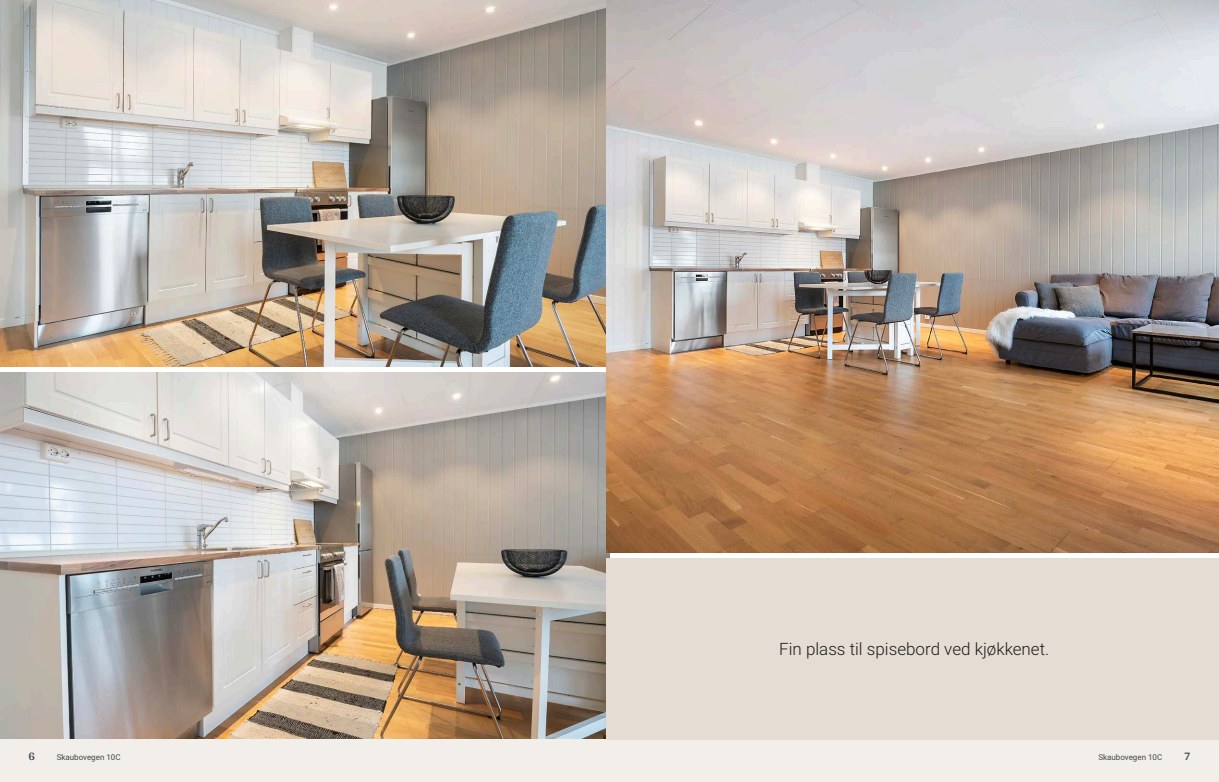
<style>
.page{position:relative;width:1219px;height:782px;background:#fff}
.page>*{position:absolute;margin:0;border:0;box-sizing:border-box;transform-origin:0 0}
.t1{font:300 17px "Roboto Vitec";color:#1d1d1b}
.t2{font:700 12px "Arya";color:#414749}
.t3{font:8px "Roboto Vitec";color:#414749}
</style>
<div class="page">
<img style="left:0;top:0;width:607px;height:367px">
<img style="left:0;top:372px;width:609px;height:367px">
<div style="left:0;top:739px;width:612px;height:42px;background:#f2eeea"></div>
<img style="left:607px;top:0;width:612px;height:552px">
<div style="left:607px;top:739px;width:612px;height:42px;background:#f2eeea"></div>
<div style="left:607px;top:558px;width:612px;height:181px;background:#e5dcd4"></div>
<p class="t1" style="left:779px;top:637px;width:272px">Fin plass til spisebord ved kjøkkenet.</p>
<p class="t2" style="left:28px;top:749px;width:8px">6</p>
<p class="t3" style="left:57px;top:751px;width:65px">Skaubovegen 10C</p>
<p class="t3" style="left:1098px;top:751px;width:65px">Skaubovegen 10C</p>
<p class="t2" style="left:1184px;top:749px;width:8px">7</p>
</div>
